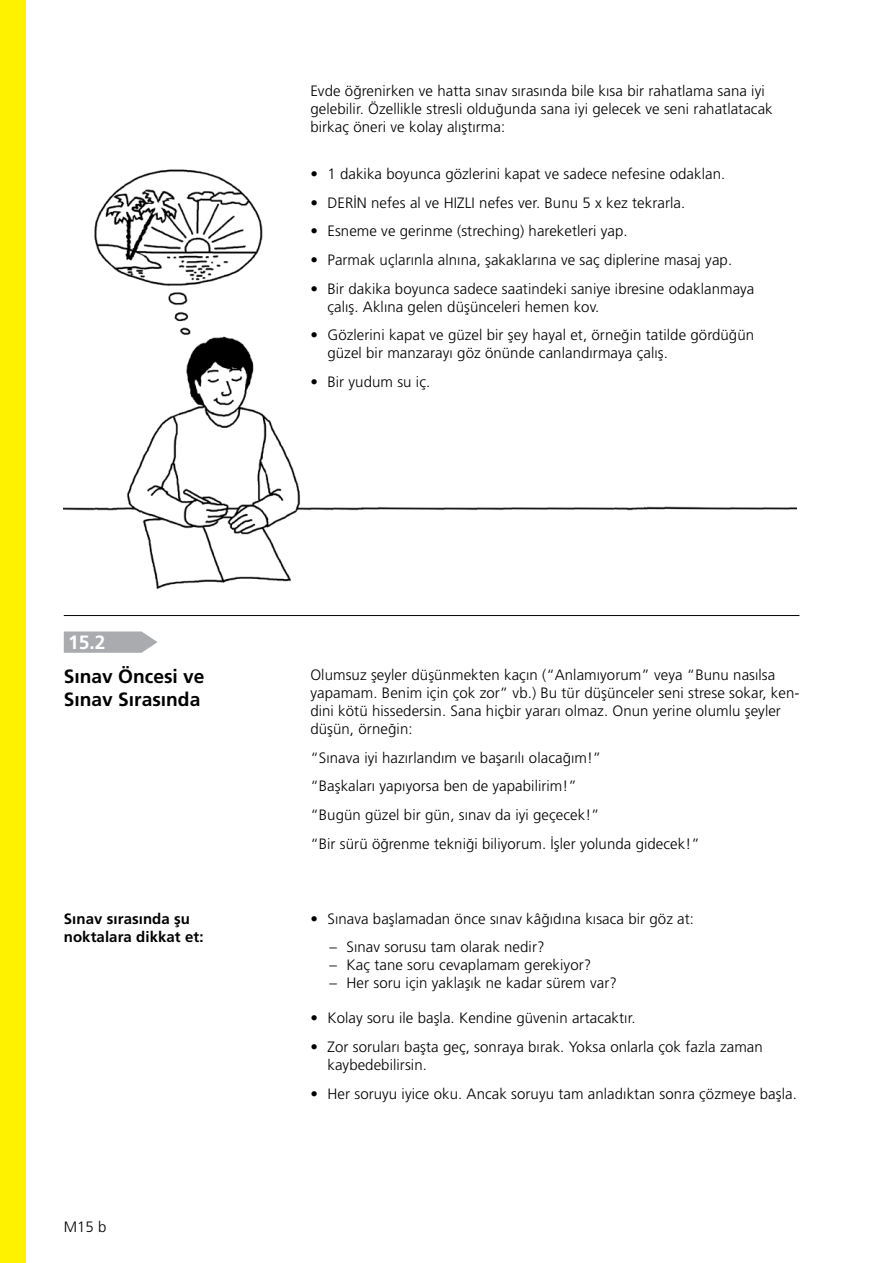
<style>
.page{position:relative;width:893px;height:1263px;background:#fff}
.page>*{position:absolute;margin:0;border:0;box-sizing:border-box;transform-origin:0 0}
.t1{font:700 19.2px/23.1px "Frutiger LT Pro";color:#000}
.t2{font:700 19.2px "Frutiger LT Pro";color:#fff}
.t3{font:300 15px/18px "Frutiger LT Pro";letter-spacing:.005em;color:#000}
.t4{font:700 15px/18px "Frutiger LT Pro";letter-spacing:.005em;color:#000}
.s1{font-family:"Frutiger"}
</style>
<div class="page">
<hr style="left:64px;top:615px;width:735px;height:1px;background:#000">
<svg style="left:64px;top:631px;width:94px;height:22px;background:#b3b5b7"></svg>
<img style="left:64px;top:169px;width:733px;height:420px">
<div style="left:0;top:0;width:26px;height:1263px;background:#fff200"></div>
<p class="t2" style="left:68px;top:631px;width:39px">15.2</p>
<p class="t1" style="left:64px;top:665px;width:142px">Sınav Öncesi ve<br>Sınav Sırasında</p>
<p class="t4" style="left:64px;top:910px;width:141px">Sınav sırasında şu noktalara dikkat et:</p>
<p class="t3" style="left:64px;top:1218px;width:44px">M15 b</p>
<p class="t3" style="left:310px;top:82px;width:464px">Evde öğrenirken ve hatta sınav sırasında bile kısa bir rahatlama sana iyi gelebilir. Özellikle stresli olduğunda sana iyi gelecek ve seni rahatlatacak birkaç öneri ve kolay alıştırma:</p>
<p class="t3" style="left:310px;top:165px;width:416px">• 1 dakika boyunca gözlerini kapat ve sadece nefesine odaklan.</p>
<p class="t3" style="left:310px;top:193px;width:376px">• DERİN nefes al ve HIZLI nefes ver. Bunu 5 x kez tekrarla.</p>
<p class="t3" style="left:310px;top:222px;width:319px">• Esneme ve gerinme (streching) hareketleri yap.</p>
<p class="t3" style="left:310px;top:251px;width:423px">• Parmak uçlarınla alnına, şakaklarına ve saç diplerine masaj yap.</p>
<p class="t3" style="left:327px;top:279px;width:429px;text-indent:-17px">• Bir dakika boyunca sadece saatindeki saniye ibresine odaklanmaya çalış. Aklına gelen düşünceleri hemen kov.</p>
<p class="t3" style="left:327px;top:326px;width:428px;text-indent:-17px">• Gözlerini kapat ve güzel bir şey hayal et, örneğin tatilde gördüğün güzel bir manzarayı göz önünde canlandırmaya çalış.</p>
<p class="t3" style="left:310px;top:373px;width:121px">• Bir yudum su iç.</p>
<p class="t3" style="left:310px;top:666px;width:490px">Olumsuz şeyler düşünmekten kaçın (“Anlamıyorum” veya “Bunu nasılsa yapamam. Benim için çok zor” vb.) Bu tür düşünceler seni strese sokar, ken&shy;dini kötü hissedersin. Sana hiçbir yararı olmaz. Onun yerine olumlu şeyler düşün, örneğin:</p>
<p class="t3" style="left:310px;top:743px;width:391px;line-height:28.7px">“Sınava iyi hazırlandım ve başarılı olacağım!”<br>“Başkaları yapıyorsa ben de yapabilirim!”<br>“Bugün güzel bir gün, sınav da iyi geçecek!”<br>“Bir sürü öğrenme tekniği biliyorum. İşler yolunda gidecek!”</p>
<p class="t3" style="left:310px;top:910px;width:385px">• Sınava başlamadan önce sınav kâğıdına kısaca bir göz at:</p>
<p class="t3" style="left:330px;top:938px;width:217px"><span class="s1">–</span> Sınav sorusu tam olarak nedir?</p>
<p class="t3" style="left:330px;top:956px;width:263px"><span class="s1">–</span> Kaç tane soru cevaplamam gerekiyor?</p>
<p class="t3" style="left:330px;top:974px;width:289px"><span class="s1">–</span> Her soru için yaklaşık ne kadar sürem var?</p>
<p class="t3" style="left:310px;top:1009px;width:327px">• Kolay soru ile başla. Kendine güvenin artacaktır.</p>
<p class="t3" style="left:327px;top:1038px;width:437px;text-indent:-17px">• Zor soruları başta geç, sonraya bırak. Yoksa onlarla çok fazla zaman kaybedebilirsin.</p>
<p class="t3" style="left:310px;top:1085px;width:488px">• Her soruyu iyice oku. Ancak soruyu tam anladıktan sonra çözmeye başla.</p>
</div>
